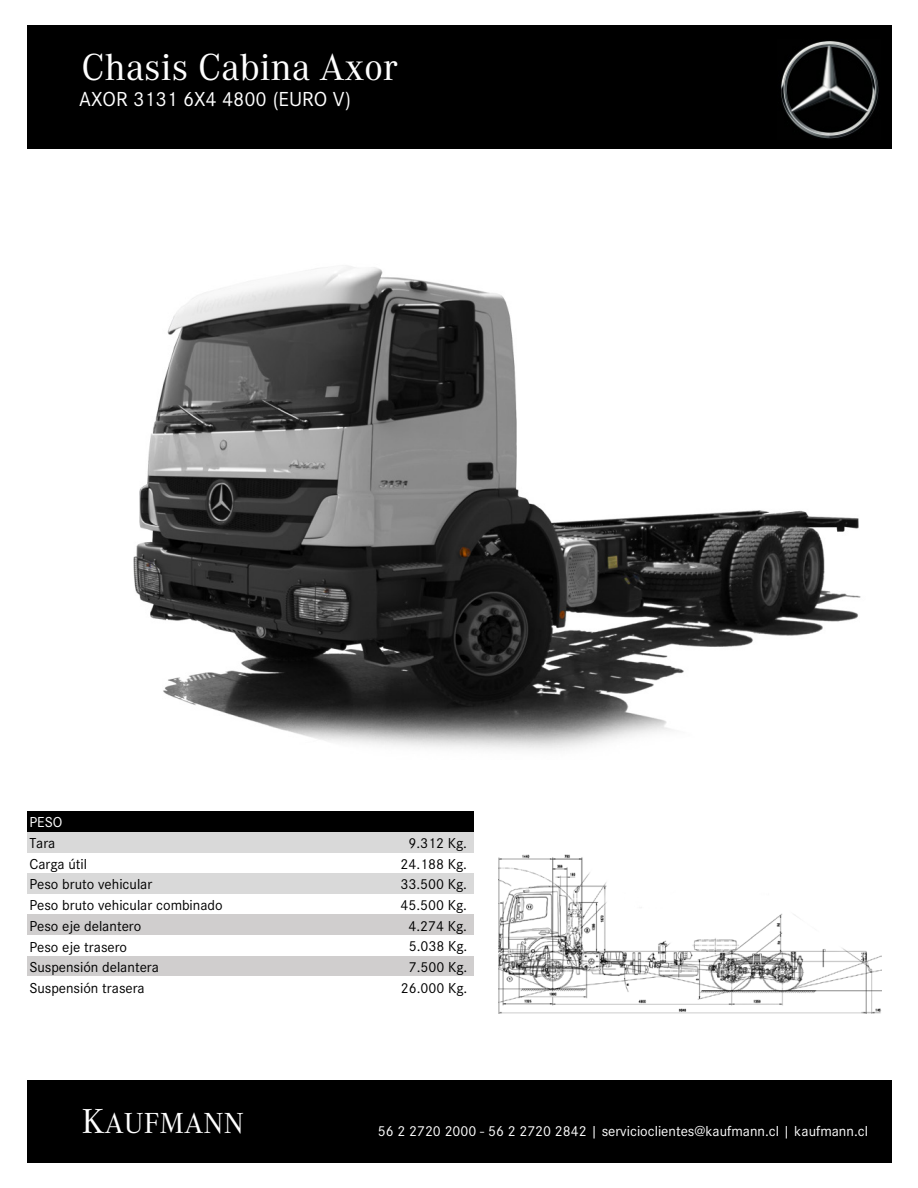
<style>
.page{position:relative;width:918px;height:1188px;background:#fff}
.page>*{position:absolute;margin:0;border:0;box-sizing:border-box;transform-origin:0 0}
.t1{font:39px "Corporate A";color:#fff}
.t2{font:30px "Corporate A";color:#fff}
.t3{font:21px "Corporate S";color:#fff}
.t4{font:15px/20.7px "Corporate S";color:#000}
.t5{font:15px "Corporate S";color:#fff}
.s1{font-size:36px}
</style>
<div class="page">
<div style="left:27px;top:25px;width:865px;height:124px;background:#000"></div>
<div style="left:27px;top:811px;width:447px;height:21px;background:#000"></div>
<div style="left:27px;top:832px;width:447px;height:20px;background:#d9d9d9"></div>
<div style="left:27px;top:873px;width:447px;height:21px;background:#d9d9d9"></div>
<div style="left:27px;top:914px;width:447px;height:21px;background:#d0cece"></div>
<div style="left:27px;top:956px;width:447px;height:21px;background:#d0cece"></div>
<div style="left:27px;top:1080px;width:865px;height:83px;background:#000"></div>
<img style="left:133px;top:266px;width:728px;height:484px">
<img style="left:498px;top:854px;width:383px;height:160px">
<img style="left:781px;top:41px;width:98px;height:98px">
<h1 class="t1" style="left:82px;top:41px;width:318px">Chasis Cabina Axor</h1>
<h3 class="t3" style="left:79px;top:85px;width:273px">AXOR 3131 6X4 4800 (EURO V)</h3>
<p class="t5" style="left:29px;top:812px;width:35px">PESO</p>
<p class="t4" style="left:29px;top:832px;width:195px">Tara<br>Carga útil<br>Peso bruto vehicular<br>Peso bruto vehicular combinado<br>Peso eje delantero<br>Peso eje trasero<br>Suspensión delantera<br>Suspensión trasera</p>
<h2 class="t2" style="left:82px;top:1103px;width:164px"><span class="s1">K</span>AUFMANN</h2>
<p class="t4" style="left:408px;top:832px;width:60px">9.312 Kg.</p>
<p class="t4" style="left:400px;top:853px;width:68px">24.188 Kg.</p>
<p class="t4" style="left:401px;top:873px;width:68px">33.500 Kg.</p>
<p class="t4" style="left:400px;top:894px;width:68px">45.500 Kg.</p>
<p class="t4" style="left:408px;top:915px;width:60px">4.274 Kg.</p>
<p class="t4" style="left:409px;top:935px;width:60px">5.038 Kg.</p>
<p class="t4" style="left:409px;top:956px;width:60px">7.500 Kg.</p>
<p class="t4" style="left:401px;top:977px;width:68px">26.000 Kg.</p>
<p class="t5" style="left:378px;top:1122px;width:492px">56 2 2720 2000 - 56 2 2720 2842 | servicioclientes@kaufmann.cl | kaufmann.cl</p>
</div>
